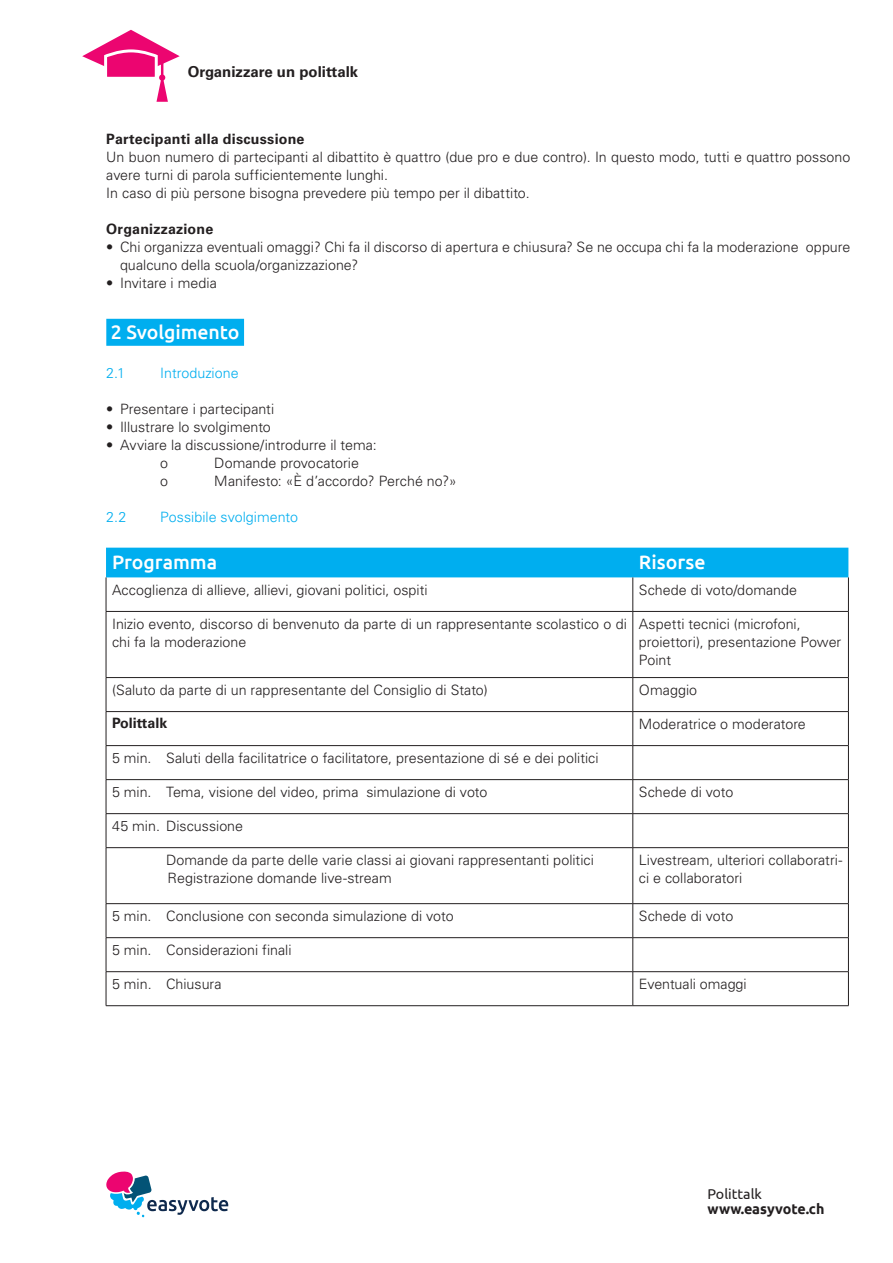
<style>
.page{position:relative;width:893px;height:1263px;background:#fff}
.page>*{position:absolute;margin:0;border:0;box-sizing:border-box;transform-origin:0 0}
.Fliesstext{font:500 19.5px "Ubuntu";color:#fff}
.Untertitel_blau{font:500 19.5px "Ubuntu";letter-spacing:-.005em;color:#fff}
.t1{font:700 15px "Univers";color:#231f20}
.Fliesstext_ohne_Rast{font:300 14.25px/18px "Univers";color:#231f20}
.Fliesstext-2{font:300 14.25px/18px "Univers";color:#231f20}
.FLIESSTEXT{font:300 14.25px "Univers";color:#231f20}
.Fliesstext-3{font:700 14.25px "Univers";letter-spacing:.015em;color:#231f20}
.Fliesstext-4{font:300 14.25px "Univers";color:#00aeef}
.t2{font:700 14.25px "Ubuntu";color:#231f20}
.hängend{font:300 14.25px "Univers";color:#231f20}
.hängend-2{font:700 14.25px "Univers";color:#231f20}
.t3{font:14.25px "Ubuntu";color:#231f20}
</style>
<div class="page">
<svg style="left:82px;top:30px;width:98px;height:72px"></svg>
<div style="left:106px;top:319px;width:138px;height:27px;background:#00aeef"></div>
<div style="left:106px;top:548px;width:742px;height:29px;background:#00aeef"></div>
<hr style="left:106px;top:577px;width:1px;height:34px;background:#231f20">
<hr style="left:633px;top:577px;width:1px;height:34px;background:#231f20">
<hr style="left:848px;top:577px;width:1px;height:34px;background:#231f20">
<hr style="left:106px;top:611px;width:527px;height:1px;background:#231f20">
<hr style="left:106px;top:612px;width:1px;height:65px;background:#231f20">
<hr style="left:633px;top:611px;width:216px;height:1px;background:#231f20">
<hr style="left:633px;top:612px;width:1px;height:65px;background:#231f20">
<hr style="left:848px;top:612px;width:1px;height:65px;background:#231f20">
<hr style="left:106px;top:677px;width:527px;height:1px;background:#231f20">
<hr style="left:106px;top:678px;width:1px;height:33px;background:#231f20">
<hr style="left:633px;top:677px;width:216px;height:1px;background:#231f20">
<hr style="left:633px;top:678px;width:1px;height:33px;background:#231f20">
<hr style="left:848px;top:678px;width:1px;height:33px;background:#231f20">
<hr style="left:106px;top:711px;width:527px;height:1px;background:#231f20">
<hr style="left:106px;top:712px;width:1px;height:33px;background:#231f20">
<hr style="left:633px;top:711px;width:216px;height:1px;background:#231f20">
<hr style="left:633px;top:712px;width:1px;height:33px;background:#231f20">
<hr style="left:848px;top:712px;width:1px;height:33px;background:#231f20">
<hr style="left:106px;top:745px;width:527px;height:1px;background:#231f20">
<hr style="left:106px;top:746px;width:1px;height:33px;background:#231f20">
<hr style="left:633px;top:745px;width:216px;height:1px;background:#231f20">
<hr style="left:633px;top:746px;width:1px;height:33px;background:#231f20">
<hr style="left:848px;top:746px;width:1px;height:33px;background:#231f20">
<hr style="left:106px;top:779px;width:527px;height:1px;background:#231f20">
<hr style="left:106px;top:780px;width:1px;height:33px;background:#231f20">
<hr style="left:633px;top:779px;width:216px;height:1px;background:#231f20">
<hr style="left:633px;top:780px;width:1px;height:33px;background:#231f20">
<hr style="left:848px;top:780px;width:1px;height:33px;background:#231f20">
<hr style="left:106px;top:813px;width:527px;height:1px;background:#231f20">
<hr style="left:106px;top:814px;width:1px;height:33px;background:#231f20">
<hr style="left:633px;top:813px;width:216px;height:1px;background:#231f20">
<hr style="left:633px;top:814px;width:1px;height:33px;background:#231f20">
<hr style="left:848px;top:814px;width:1px;height:33px;background:#231f20">
<hr style="left:106px;top:847px;width:527px;height:1px;background:#231f20">
<hr style="left:106px;top:848px;width:1px;height:55px;background:#231f20">
<hr style="left:633px;top:847px;width:216px;height:1px;background:#231f20">
<hr style="left:633px;top:848px;width:1px;height:55px;background:#231f20">
<hr style="left:848px;top:848px;width:1px;height:55px;background:#231f20">
<hr style="left:106px;top:903px;width:527px;height:1px;background:#231f20">
<hr style="left:106px;top:904px;width:1px;height:33px;background:#231f20">
<hr style="left:633px;top:903px;width:216px;height:1px;background:#231f20">
<hr style="left:633px;top:904px;width:1px;height:33px;background:#231f20">
<hr style="left:848px;top:904px;width:1px;height:33px;background:#231f20">
<hr style="left:106px;top:937px;width:527px;height:1px;background:#231f20">
<hr style="left:106px;top:938px;width:1px;height:33px;background:#231f20">
<hr style="left:633px;top:937px;width:216px;height:1px;background:#231f20">
<hr style="left:633px;top:938px;width:1px;height:33px;background:#231f20">
<hr style="left:848px;top:938px;width:1px;height:33px;background:#231f20">
<hr style="left:106px;top:971px;width:527px;height:1px;background:#231f20">
<hr style="left:106px;top:972px;width:1px;height:33px;background:#231f20">
<hr style="left:633px;top:971px;width:216px;height:1px;background:#231f20">
<hr style="left:633px;top:972px;width:1px;height:33px;background:#231f20">
<hr style="left:848px;top:972px;width:1px;height:33px;background:#231f20">
<hr style="left:106px;top:1005px;width:527px;height:1px;background:#231f20">
<hr style="left:633px;top:1005px;width:216px;height:1px;background:#231f20">
<svg style="left:106px;top:1171px;width:122px;height:46px"></svg>
<p class="t1" style="left:188px;top:63px;width:172px">Organizzare un polittalk</p>
<p class="Fliesstext-3" style="left:106px;top:131px;width:200px">Partecipanti alla discussione</p>
<p class="Fliesstext-2" style="left:106px;top:148px;width:746px">Un buon numero di partecipanti al dibattito è quattro (due pro e due contro). In questo modo, tutti e quattro possono avere turni di parola sufficientemente lunghi.</p>
<p class="Fliesstext-2" style="left:106px;top:184px;width:425px">In caso di più persone bisogna prevedere più tempo per il dibattito.</p>
<p class="Fliesstext-3" style="left:106px;top:221px;width:109px">Organizzazione</p>
<p class="Fliesstext-2" style="left:120px;top:238px;width:732px;text-indent:-14px">• Chi organizza eventuali omaggi? Chi fa il discorso di apertura e chiusura? Se ne occupa chi fa la moderazione oppure qualcuno della scuola/organizzazione?</p>
<p class="Fliesstext-2" style="left:106px;top:274px;width:112px">• Invitare i media</p>
<p class="Untertitel_blau" style="left:111px;top:320px;width:130px">2 Svolgimento</p>
<p class="Fliesstext-4" style="left:106px;top:364px;width:20px">2.1</p>
<p class="Fliesstext-4" style="left:160px;top:364px;width:80px">Introduzione</p>
<p class="Fliesstext-2" style="left:106px;top:400px;width:169px">• Presentare i partecipanti</p>
<p class="Fliesstext-2" style="left:106px;top:418px;width:166px">• Illustrare lo svolgimento</p>
<p class="Fliesstext-2" style="left:106px;top:436px;width:272px">• Avviare la discussione/introdurre il tema:</p>
<p class="FLIESSTEXT" style="left:160px;top:454px;width:9px">o</p>
<p class="FLIESSTEXT" style="left:214px;top:454px;width:146px">Domande provocatorie</p>
<p class="FLIESSTEXT" style="left:160px;top:472px;width:9px">o</p>
<p class="FLIESSTEXT" style="left:214px;top:472px;width:244px">Manifesto: «È d’accordo? Perché no?»</p>
<p class="Fliesstext-4" style="left:106px;top:508px;width:22px">2.2</p>
<p class="Fliesstext-4" style="left:160px;top:508px;width:139px">Possibile svolgimento</p>
<p class="Fliesstext" style="left:112px;top:549px;width:107px">Programma</p>
<p class="Fliesstext" style="left:639px;top:549px;width:68px">Risorse</p>
<p class="Fliesstext_ohne_Rast" style="left:112px;top:581px;width:317px">Accoglienza di allieve, allievi, giovani politici, ospiti</p>
<p class="Fliesstext_ohne_Rast" style="left:639px;top:581px;width:160px">Schede di voto/domande</p>
<p class="Fliesstext_ohne_Rast" style="left:112px;top:615px;width:516px">Inizio evento, discorso di benvenuto da parte di un rappresentante scolastico o di chi fa la moderazione</p>
<p class="Fliesstext_ohne_Rast" style="left:639px;top:615px;width:204px">Aspetti tecnici (microfoni, proiettori), presentazione Power<br>Point</p>
<p class="Fliesstext_ohne_Rast" style="left:112px;top:681px;width:377px">(Saluto da parte di un rappresentante del Consiglio di Stato)</p>
<p class="Fliesstext_ohne_Rast" style="left:639px;top:681px;width:60px">Omaggio</p>
<p class="hängend-2" style="left:112px;top:715px;width:57px">Polittalk</p>
<p class="Fliesstext_ohne_Rast" style="left:639px;top:715px;width:169px">Moderatrice o moderatore</p>
<p class="Fliesstext_ohne_Rast" style="left:112px;top:749px;width:488px">5 min. Saluti della facilitatrice o facilitatore, presentazione di sé e dei politici</p>
<p class="Fliesstext_ohne_Rast" style="left:112px;top:783px;width:377px">5 min. Tema, visione del video, prima simulazione di voto</p>
<p class="Fliesstext_ohne_Rast" style="left:639px;top:783px;width:96px">Schede di voto</p>
<p class="Fliesstext_ohne_Rast" style="left:112px;top:817px;width:133px">45 min. Discussione</p>
<p class="Fliesstext_ohne_Rast" style="left:166px;top:851px;width:429px">Domande da parte delle varie classi ai giovani rappresentanti politici</p>
<p class="Fliesstext_ohne_Rast" style="left:167px;top:869px;width:226px">Registrazione domande live-stream</p>
<p class="Fliesstext_ohne_Rast" style="left:639px;top:851px;width:205px">Livestream, ulteriori collaboratri&shy;ci e collaboratori</p>
<p class="Fliesstext_ohne_Rast" style="left:112px;top:907px;width:343px">5 min. Conclusione con seconda simulazione di voto</p>
<p class="Fliesstext_ohne_Rast" style="left:639px;top:907px;width:96px">Schede di voto</p>
<p class="Fliesstext_ohne_Rast" style="left:112px;top:941px;width:181px">5 min. Considerazioni finali</p>
<p class="hängend" style="left:112px;top:975px;width:111px">5 min. Chiusura</p>
<p class="Fliesstext-2" style="left:639px;top:975px;width:109px">Eventuali omaggi</p>
<p class="t3" style="left:708px;top:1185px;width:56px">Polittalk</p>
<p class="t2" style="left:708px;top:1200px;width:118px">www.easyvote.ch</p>
</div>
